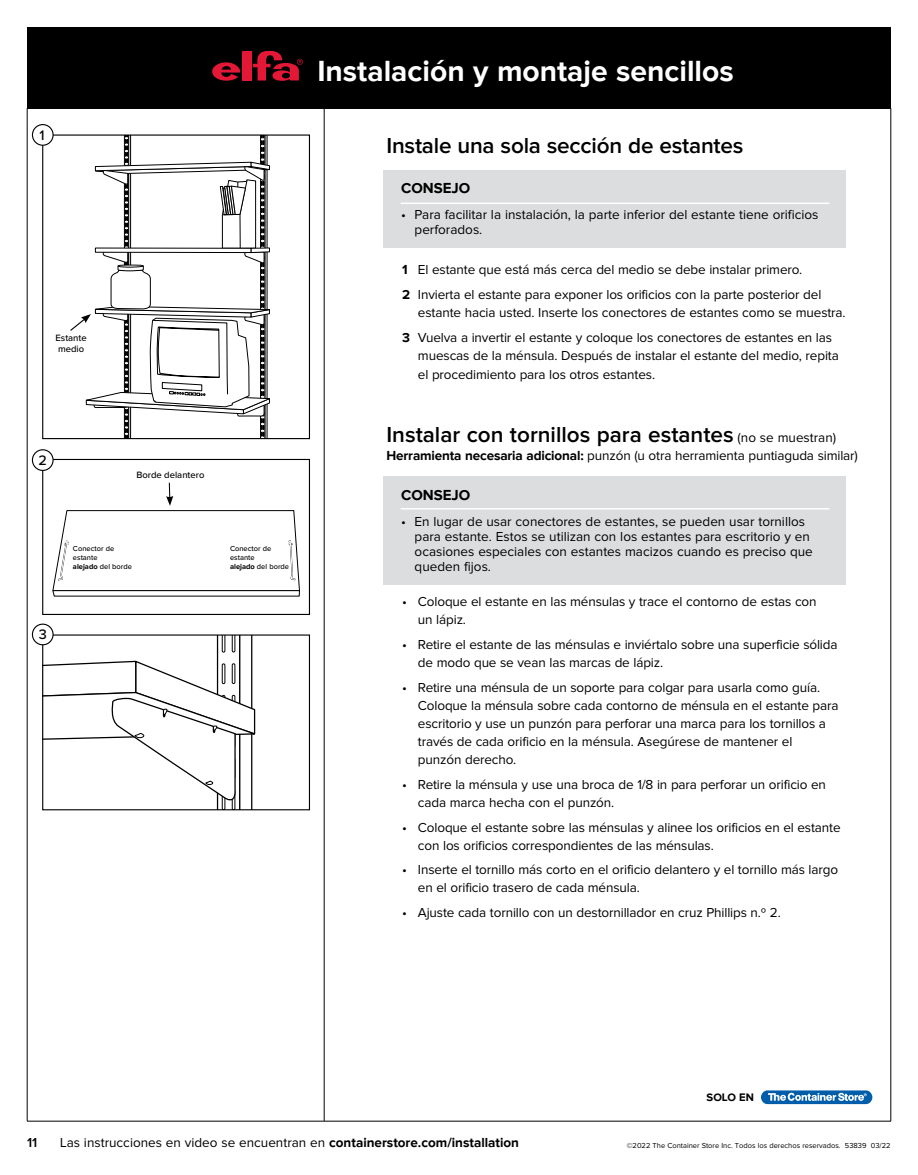
<style>
.page{position:relative;width:918px;height:1175px;background:#fff}
.page>*{position:absolute;margin:0;border:0;box-sizing:border-box;transform-origin:0 0}
.t1{font:700 30px "Proxima Nova";color:#fff}
.t2{font:600 22.5px "Proxima Nova";color:#000}
.t3{font:700 15px "Proxima Nova";color:#000}
.t4{font:500 14.25px "Proxima Nova";color:#000}
.t5{font:13.5px/18px "Proxima Nova";letter-spacing:-.01em;color:#000}
.t6{font:600 13.5px "Proxima Nova";color:#000}
.t7{font:700 11.25px "Proxima Nova";color:#000}
.t8{font:500 9.45px/10.5px "Proxima Nova";color:#000}
.t9{font:500 7.5px/9px "Proxima Nova";color:#000}
.t10{font:7.5px "Proxima Nova";color:#000}
.s1{font-weight:700}
.s2{font-weight:400;font-size:13.5px}
</style>
<div class="page">
<div style="left:27px;top:27px;width:864px;height:81px;background:#000"></div>
<hr style="left:891px;top:108px;width:1px;height:1012px;background:#000">
<hr style="left:27px;top:1120px;width:864px;height:1px;background:#000">
<hr style="left:324px;top:108px;width:1px;height:1012px;background:#000">
<hr style="left:27px;top:108px;width:1px;height:1012px;background:#000">
<svg style="left:212px;top:62px;width:29px;height:19px"></svg>
<div style="left:242px;top:51px;width:9px;height:30px;background:#e31837"></div>
<svg style="left:253px;top:51px;width:50px;height:30px"></svg>
<svg style="left:761px;top:1090px;width:111px;height:14px;background:#4a8cc2"></svg>
<div style="left:42px;top:459px;width:268px;height:156px;border:1px solid #000"></div>
<svg style="left:44px;top:636px;width:211px;height:172px"></svg>
<div style="left:42px;top:634px;width:268px;height:176px;border:1px solid #000"></div>
<div style="left:42px;top:134px;width:268px;height:305px;border:1px solid #000"></div>
<svg style="left:69px;top:135px;width:208px;height:303px"></svg>
<svg style="left:52px;top:482px;width:248px;height:114px"></svg>
<div style="left:32px;top:125px;width:21px;height:20px;background:#fff;border-radius:50%"></div>
<div style="left:32px;top:124px;width:22px;height:22px;border:1px solid #000;border-radius:50%"></div>
<div style="left:32px;top:624px;width:21px;height:21px;background:#fff;border-radius:50%"></div>
<div style="left:32px;top:623px;width:22px;height:22px;border:1px solid #000;border-radius:50%"></div>
<div style="left:32px;top:450px;width:21px;height:20px;background:#fff;border-radius:50%"></div>
<div style="left:32px;top:449px;width:22px;height:22px;border:1px solid #000;border-radius:50%"></div>
<div style="left:383px;top:170px;width:463px;height:77px;background:#dcddde"></div>
<hr style="left:401px;top:202px;width:428px;height:2px;background:#fff">
<div style="left:383px;top:477px;width:463px;height:108px;background:#dcddde"></div>
<hr style="left:401px;top:508px;width:428px;height:1px;background:#fff">
<p class="t4" style="left:40px;top:124px;width:7px">1</p>
<p class="t8" style="left:55px;top:332px;width:33px">Estante medio</p>
<p class="t4" style="left:39px;top:449px;width:10px">2</p>
<p class="t4" style="left:39px;top:624px;width:10px">3</p>
<p class="t8" style="left:136px;top:469px;width:70px">Borde delantero</p>
<p class="t9" style="left:73px;top:544px;width:61px">Conector de estante<br><span class="s1">alejado</span> del borde</p>
<p class="t9" style="left:230px;top:544px;width:61px">Conector de estante<br><span class="s1">alejado</span> del borde</p>
<h1 class="t1" style="left:317px;top:54px;width:418px">Instalación y montaje sencillos</h1>
<h2 class="t2" style="left:386px;top:135px;width:358px">Instale una sola sección de estantes</h2>
<p class="t3" style="left:401px;top:180px;width:71px">CONSEJO</p>
<p class="t5" style="left:415px;top:207px;width:405px;line-height:15px;text-indent:-14px">• Para facilitar la instalación, la parte inferior del estante tiene orificios perforados.</p>
<p class="t5" style="left:402px;top:258px;width:421px;line-height:24.8px"><span class="s1">1</span> El estante que está más cerca del medio se debe instalar primero.<br><span class="s1">2</span> Invierta el estante para exponer los orificios con la parte posterior del</p>
<p class="t5" style="left:402px;top:301px;width:445px;line-height:24.8px;text-indent:16px">estante hacia usted. Inserte los conectores de estantes como se muestra.<br><span class="s1">3</span> Vuelva a invertir el estante y coloque los conectores de estantes en las</p>
<p class="t5" style="left:418px;top:346px;width:422px;line-height:19.5px">muescas de la ménsula. Después de instalar el estante del medio, repita el procedimiento para los otros estantes.</p>
<h2 class="t2" style="left:386px;top:424px;width:451px">Instalar con tornillos para estantes <span class="s2">(no se muestran)</span></h2>
<p class="t5" style="left:386px;top:447px;width:473px"><span class="s1">Herramienta necesaria adicional:</span> punzón (u otra herramienta puntiaguda similar)</p>
<p class="t3" style="left:401px;top:487px;width:71px">CONSEJO</p>
<p class="t5" style="left:415px;top:514px;width:400px;line-height:15px;text-indent:-14px">• En lugar de usar conectores de estantes, se pueden usar tornillos para estante. Estos se utilizan con los estantes para escritorio y en ocasiones especiales con estantes macizos cuando es preciso que queden fijos.</p>
<p class="t5" style="left:418px;top:593px;width:400px;text-indent:-16px">• Coloque el estante en las ménsulas y trace el contorno de estas con un lápiz.</p>
<p class="t5" style="left:418px;top:636px;width:421px;text-indent:-16px">• Retire el estante de las ménsulas e inviértalo sobre una superficie sólida de modo que se vean las marcas de lápiz.</p>
<p class="t5" style="left:418px;top:679px;width:422px;text-indent:-16px">• Retire una ménsula de un soporte para colgar para usarla como guía.<br>Coloque la ménsula sobre cada contorno de ménsula en el estante para escritorio y use un punzón para perforar una marca para los tornillos a través de cada orificio en la ménsula. Asegúrese de mantener el punzón derecho.</p>
<p class="t5" style="left:418px;top:776px;width:410px;text-indent:-16px">• Retire la ménsula y use una broca de 1/8 in para perforar un orificio en cada marca hecha con el punzón.</p>
<p class="t5" style="left:418px;top:818px;width:424px;text-indent:-16px">• Coloque el estante sobre las ménsulas y alinee los orificios en el estante con los orificios correspondientes de las ménsulas.</p>
<p class="t5" style="left:418px;top:861px;width:422px;text-indent:-16px">• Inserte el tornillo más corto en el orificio delantero y el tornillo más largo en el orificio trasero de cada ménsula.</p>
<p class="t5" style="left:402px;top:904px;width:380px">• Ajuste cada tornillo con un destornillador en cruz Phillips n.º 2.</p>
<p class="t7" style="left:707px;top:1090px;width:49px">SOLO EN</p>
<p class="t6" style="left:27px;top:1136px;width:12px">11</p>
<p class="t5" style="left:60px;top:1134px;width:460px">Las instrucciones en video se encuentran en <span class="s1">containerstore.com/installation</span></p>
<p class="t10" style="left:627px;top:1141px;width:265px">©2022 The Container Store Inc. Todos los derechos reservados. 53839 03/22</p>
</div>
